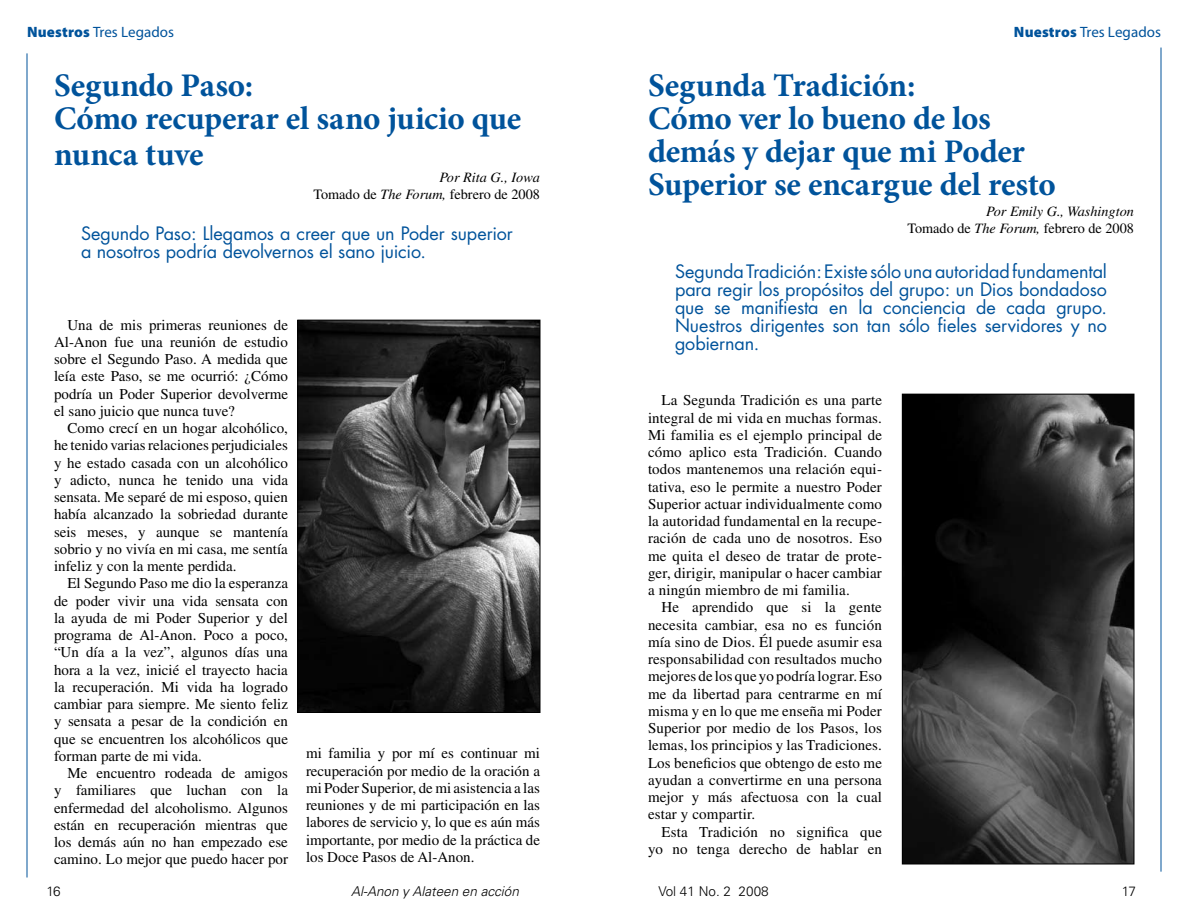
<style>
.page{position:relative;width:1188px;height:918px;background:#fff}
.page>*{position:absolute;margin:0;border:0;box-sizing:border-box;transform-origin:0 0}
.t1{font:700 33px/33px "Minion Pro";letter-spacing:-.01em;color:#00539b}
.t2{font:18px/18px "Futura";letter-spacing:-.01em;color:#00539b}
.t3{font:15px/17.2px "Times";color:#000;text-align:justify}
.t4{font:15px "Myriad Pro";color:#00539b}
.t5{font:italic 14.25px/17.2px "Times";color:#000;text-align:right}
.t6{font:italic 300 13.5px "Univers";color:#000}
.t7{font:300 13.5px "Univers";color:#000}
.s1{font-weight:900}
.s2{font-style:normal}
</style>
<div class="page">
<hr style="left:27px;top:53px;width:1px;height:825px;background:#00539b">
<hr style="left:1161px;top:48px;width:1px;height:824px;background:#00539b">
<img style="left:299px;top:322px;width:239px;height:389px">
<div style="left:297px;top:320px;width:243px;height:393px;border:1px solid #000"></div>
<img style="left:904px;top:396px;width:228px;height:466px">
<div style="left:902px;top:394px;width:232px;height:470px;border:1px solid #000"></div>
<p class="t4" style="left:27px;top:24px;width:149px"><span class="s1">Nuestros</span> Tres Legados</p>
<h1 class="t1" style="left:54px;top:69px;width:469px">Segundo Paso:<br>Cómo recuperar el sano juicio que</h1>
<h1 class="t1" style="left:54px;top:138px;width:151px">nunca tuve</h1>
<p class="t5" style="left:313px;top:169px;width:228px">Por Rita G., Iowa<br><span class="s2">Tomado de</span> The Forum, <span class="s2">febrero de 2008</span></p>
<p class="t2" style="left:81px;top:225px;width:434px">Segundo Paso: Llegamos a creer que un Poder superior a nosotros podría devolvernos el sano juicio.</p>
<p class="t3" style="left:54px;top:316px;width:236px;text-indent:14px">Una de mis primeras reuniones de Al-Anon fue una reunión de estudio sobre el Segundo Paso. A medida que leía este Paso, se me ocurrió: ¿Cómo podría un Poder Superior devolverme el sano juicio que nunca tuve?</p>
<p class="t3" style="left:54px;top:420px;width:236px;text-indent:14px">Como crecí en un hogar alcohólico, he tenido varias relaciones perjudiciales y he estado casada con un alcohólico y adicto, nunca he tenido una vida sensata. Me separé de mi esposo, quien había alcanzado la sobriedad durante seis meses, y aunque se mantenía sobrio y no vivía en mi casa, me sentía infeliz y con la mente perdida.</p>
<p class="t3" style="left:54px;top:575px;width:236px;text-indent:14px">El Segundo Paso me dio la esperanza de poder vivir una vida sensata con la ayuda de mi Poder Superior y del programa de Al-Anon. Poco a poco, “Un día a la vez”, algunos días una hora a la vez, inicié el trayecto hacia la recuperación. Mi vida ha logrado cambiar para siempre. Me siento feliz y sensata a pesar de la condición en que se encuentren los alcohólicos que forman parte de mi vida.</p>
<p class="t3" style="left:54px;top:765px;width:236px;text-indent:14px">Me encuentro rodeada de amigos y familiares que luchan con la enfermedad del alcoholismo. Algunos están en recuperación mientras que los demás aún no han empezado ese camino. Lo mejor que puedo hacer por</p>
<p class="t3" style="left:306px;top:745px;width:236px">mi familia y por mí es continuar mi recuperación por medio de la oración a mi Poder Superior, de mi asistencia a las reuniones y de mi participación en las labores de servicio y, lo que es aún más importante, por medio de la práctica de los Doce Pasos de Al-Anon.</p>
<p class="t7" style="left:46px;top:883px;width:15px">16</p>
<p class="t6" style="left:351px;top:883px;width:169px">Al‑Anon y Alateen en acción</p>
<p class="t4" style="left:1014px;top:24px;width:149px"><span class="s1">Nuestros</span> Tres Legados</p>
<h1 class="t1" style="left:648px;top:69px;width:409px">Segunda Tradición:<br>Cómo ver lo bueno de los demás y dejar que mi Poder<br>Superior se encargue del resto</h1>
<p class="t5" style="left:907px;top:203px;width:228px">Por Emily G., Washington<br><span class="s2">Tomado de</span> The Forum, <span class="s2">febrero de 2008</span></p>
<p class="t2" style="left:675px;top:263px;width:434px;text-align:justify">Segunda Tradición: Existe sólo una autoridad fundamental para regir los propósitos del grupo: un Dios bondadoso que se manifiesta en la conciencia de cada grupo.<br>Nuestros dirigentes son tan sólo fieles servidores y no gobiernan.</p>
<p class="t3" style="left:648px;top:392px;width:236px;text-indent:14px">La Segunda Tradición es una parte integral de mi vida en muchas formas.<br>Mi familia es el ejemplo principal de cómo aplico esta Tradición. Cuando todos mantenemos una relación equi&shy;tativa, eso le permite a nuestro Poder Superior actuar individualmente como la autoridad fundamental en la recupe&shy;ración de cada uno de nosotros. Eso me quita el deseo de tratar de prote&shy;ger, dirigir, manipular o hacer cambiar a ningún miembro de mi familia.</p>
<p class="t3" style="left:648px;top:599px;width:236px;text-indent:14px">He aprendido que si la gente necesita cambiar, esa no es función mía sino de Dios. Él puede asumir esa responsabilidad con resultados mucho mejores de los que yo podría lograr. Eso me da libertad para centrarme en mí misma y en lo que me enseña mi Poder Superior por medio de los Pasos, los lemas, los principios y las Tradiciones.<br>Los beneficios que obtengo de esto me ayudan a convertirme en una persona mejor y más afectuosa con la cual estar y compartir.</p>
<p class="t3" style="left:648px;top:823px;width:236px;text-align:right">Esta Tradición no significa que yo no tenga derecho de hablar en</p>
<p class="t7" style="left:658px;top:883px;width:112px">Vol 41 No. 2 2008</p>
<p class="t7" style="left:1122px;top:883px;width:14px">17</p>
</div>
